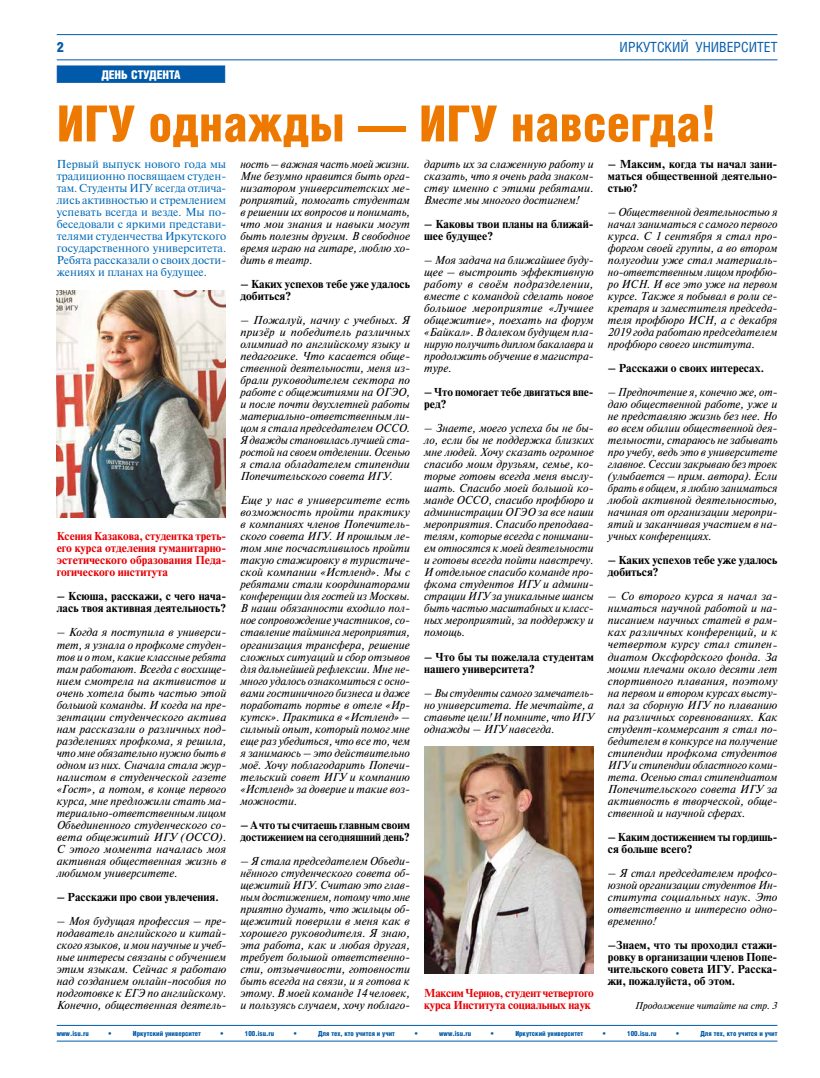
<style>
.page{position:relative;width:820px;height:1078px;background:#fff}
.page>*{position:absolute;margin:0;border:0;box-sizing:border-box;transform-origin:0 0}
.t1{font:900 50px "Helios Cond";color:#ee7900}
.t2{font:14px "Helios Cond";color:#005aa9}
.t3{font:900 14px "Helios Cond";color:#005aa9}
.t4{font:900 12px "Helios Cond";color:#fff}
.t5{font:italic 11.5px/12px "Newton";color:#000;text-align:justify}
.t6{font:700 11.5px/12px "Newton";color:#000}
.t7{font:11.5px/12px "Newton";color:#0068b5;text-align:justify}
.t8{font:700 11.5px/12px "Newton";letter-spacing:-.015em;color:#e60005;text-align:justify}
.t9{font:italic 10px "Newton";color:#000}
.t10{font:900 7px "Helios Cond";color:#005aa9}
</style>
<div class="page">
<div style="left:57px;top:65px;width:168px;height:18px;background:#005aa9;border:1px solid #005aa9"></div>
<hr style="left:57px;top:34px;width:720px;height:1px;background:#005aa9">
<hr style="left:57px;top:59px;width:720px;height:1px;background:#005aa9">
<hr style="left:57px;top:1024px;width:720px;height:1px;background:#005aa9">
<hr style="left:57px;top:1040px;width:720px;height:1px;background:#005aa9">
<img style="left:57px;top:290px;width:168px;height:227px">
<img style="left:424px;top:746px;width:169px;height:227px">
<p class="t3" style="left:57px;top:39px;width:9px">2</p>
<p class="t2" style="left:619px;top:39px;width:159px">ИРКУТСКИЙ УНИВЕРСИТЕТ</p>
<p class="t4" style="left:101px;top:68px;width:81px">ДЕНЬ СТУДЕНТА</p>
<h1 class="t1" style="left:57px;top:95px;width:661px">ИГУ однажды — ИГУ навсегда!</h1>
<p class="t7" style="left:57px;top:158px;width:171px">Первый выпуск нового года мы традиционно посвящаем студен&shy;там. Студенты ИГУ всегда отлича&shy;лись активностью и стремлением успевать всегда и везде. Мы по&shy;беседовали с яркими представи&shy;телями студенчества Иркутского государственного университета.<br>Ребята рассказали о своих дости&shy;жениях и планах на будущее.</p>
<p class="t8" style="left:57px;top:530px;width:171px">Ксения Казакова, студентка треть&shy;его курса отделения гуманитарно&shy;эстетического образования Педа&shy;гогического института</p>
<p class="t6" style="left:57px;top:590px;width:171px">– Ксюша, расскажи, с чего нача&shy;лась твоя активная деятельность?</p>
<p class="t5" style="left:57px;top:626px;width:171px">– Когда я поступила в универси&shy;тет, я узнала о профкоме студен&shy;тов и о том, какие классные ребята там работают. Всегда с восхище&shy;нием смотрела на активистов и очень хотела быть частью этой большой команды. И когда на пре&shy;зентации студенческого актива нам рассказали о различных под&shy;разделениях профкома, я решила, что мне обязательно нужно быть в одном из них. Сначала стала жур&shy;налистом в студенческой газете «Гост», а потом, в конце первого курса, мне предложили стать ма&shy;териально-ответственным лицом Объединенного студенческого со&shy;вета общежитий ИГУ (ОССО).<br>С этого момента началась моя активная общественная жизнь в любимом университете.</p>
<p class="t6" style="left:57px;top:890px;width:163px">– Расскажи про свои увлечения.</p>
<p class="t5" style="left:57px;top:914px;width:171px">– Моя будущая профессия – пре&shy;подаватель английского и китай&shy;ского языков, и мои научные и учеб&shy;ные интересы связаны с обучением этим языкам. Сейчас я работаю над созданием онлайн-пособия по подготовке к ЕГЭ по английскому.<br>Конечно, общественная деятель-</p>
<p class="t5" style="left:240px;top:158px;width:171px">ность – важная часть моей жизни.<br>Мне безумно нравится быть орга&shy;низатором университетских ме&shy;роприятий, помогать студентам в решении их вопросов и понимать, что мои знания и навыки могут быть полезны другим. В свободное время играю на гитаре, люблю хо&shy;дить в театр.</p>
<p class="t6" style="left:240px;top:278px;width:171px">– Каких успехов тебе уже удалось добиться?</p>
<p class="t5" style="left:240px;top:314px;width:171px">– Пожалуй, начну с учебных. Я призёр и победитель различных олимпиад по английскому языку и педагогике. Что касается обще&shy;ственной деятельности, меня из&shy;брали руководителем сектора по работе с общежитиями на ОГЭО, и после почти двухлетней работы материально-ответственным ли&shy;цом я стала председателем ОССО.<br>Я дважды становилась лучшей ста&shy;ростой на своем отделении. Осенью я стала обладателем стипендии Попечительского совета ИГУ.</p>
<p class="t5" style="left:240px;top:494px;width:171px">Еще у нас в университете есть возможность пройти практику в компаниях членов Попечитель&shy;ского совета ИГУ. И прошлым ле&shy;том мне посчастливилось пройти такую стажировку в туристиче&shy;ской компании «Истленд». Мы с ребятами стали координаторами конференции для гостей из Москвы.<br>В наши обязанности входило пол&shy;ное сопровождение участников, со&shy;ставление тайминга мероприятия, организация трансфера, решение сложных ситуаций и сбор отзывов для дальнейшей рефлексии. Мне не&shy;много удалось ознакомиться с осно&shy;вами гостиничного бизнеса и даже поработать портье в отеле «Ир&shy;кутск». Практика в «Истленд» – сильный опыт, который помог мне еще раз убедиться, что все то, чем я занимаюсь – это действительно моё. Хочу поблагодарить Попечи&shy;тельский совет ИГУ и компанию «Истленд» за доверие и такие воз&shy;можности.</p>
<p class="t6" style="left:240px;top:818px;width:171px">– А что ты считаешь главным своим достижением на сегодняшний день?</p>
<p class="t5" style="left:240px;top:854px;width:171px">– Я стала председателем Объеди&shy;нённого студенческого совета об&shy;щежитий ИГУ. Считаю это глав&shy;ным достижением, потому что мне приятно думать, что жильцы об&shy;щежитий поверили в меня как в хорошего руководителя. Я знаю, эта работа, как и любая другая, требует большой ответственно&shy;сти, отзывчивости, готовности быть всегда на связи, и я готова к этому. В моей команде 14 человек, и пользуясь случаем, хочу поблаго-</p>
<p class="t5" style="left:424px;top:158px;width:171px">дарить их за слаженную работу и сказать, что я очень рада знаком&shy;ству именно с этими ребятами.<br>Вместе мы многого достигнем!</p>
<p class="t6" style="left:424px;top:218px;width:171px">– Каковы твои планы на ближай&shy;шее будущее?</p>
<p class="t5" style="left:424px;top:254px;width:171px">– Моя задача на ближайшее буду&shy;щее – выстроить эффективную работу в своём подразделении, вместе с командой сделать новое большое мероприятие «Лучшее общежитие», поехать на форум «Байкал». В далеком будущем пла&shy;нирую получить диплом бакалавра и продолжить обучение в магистра&shy;туре.</p>
<p class="t6" style="left:424px;top:386px;width:171px">– Что помогает тебе двигаться впе&shy;ред?</p>
<p class="t5" style="left:424px;top:422px;width:171px">– Знаете, моего успеха бы не бы&shy;ло, если бы не поддержка близких мне людей. Хочу сказать огромное спасибо моим друзьям, семье, ко&shy;торые готовы всегда меня выслу&shy;шать. Спасибо моей большой ко&shy;манде ОССО, спасибо профбюро и администрации ОГЭО за все наши мероприятия. Спасибо преподава&shy;телям, которые всегда с понимани&shy;ем относятся к моей деятельности и готовы всегда пойти навстречу.<br>И отдельное спасибо команде про&shy;фкома студентов ИГУ и админи&shy;страции ИГУ за уникальные шансы быть частью масштабных и класс&shy;ных мероприятий, за поддержку и помощь.</p>
<p class="t6" style="left:424px;top:650px;width:171px">– Что бы ты пожелала студентам нашего университета?</p>
<p class="t5" style="left:424px;top:686px;width:171px">– Вы студенты самого замечатель&shy;но университета. Не мечтайте, а ставьте цели! И помните, что ИГУ однажды – ИГУ навсегда.</p>
<p class="t8" style="left:424px;top:986px;width:171px">Максим Чернов, студент четвертого курса Института социальных наук</p>
<p class="t6" style="left:607px;top:158px;width:171px;text-align:justify">– Максим, когда ты начал зани&shy;маться общественной деятельно&shy;стью?</p>
<p class="t5" style="left:607px;top:206px;width:171px">– Общественной деятельностью я начал заниматься с самого первого курса. С 1 сентября я стал про&shy;форгом своей группы, а во втором полугодии уже стал материаль&shy;но-ответственным лицом профбю&shy;ро ИСН. И все это уже на первом курсе. Также я побывал в роли се&shy;кретаря и заместителя председа&shy;теля профбюро ИСН, а с декабря 2019 года работаю председателем профбюро своего института.</p>
<p class="t6" style="left:607px;top:362px;width:158px">– Расскажи о своих интересах.</p>
<p class="t5" style="left:607px;top:386px;width:171px">– Предпочтение я, конечно же, от&shy;даю общественной работе, уже и не представляю жизнь без нее. Но во всем обилии общественной дея&shy;тельности, стараюсь не забывать про учебу, ведь это в университете главное. Сессии закрываю без троек (улыбается – прим. автора). Если брать в общем, я люблю заниматься любой активной деятельностью, начиная от организации меропри&shy;ятий и заканчивая участием в на&shy;учных конференциях.</p>
<p class="t6" style="left:607px;top:554px;width:171px">– Каких успехов тебе уже удалось добиться?</p>
<p class="t5" style="left:607px;top:590px;width:171px">– Со второго курса я начал за&shy;ниматься научной работой и на&shy;писанием научных статей в рам&shy;ках различных конференций, и к четвертом курсу стал стипен&shy;диатом Оксфордского фонда. За моими плечами около десяти лет спортивного плавания, поэтому на первом и втором курсах высту&shy;пал за сборную ИГУ по плаванию на различных соревнованиях. Как студент-коммерсант я стал по&shy;бедителем в конкурсе на получение стипендии профкома студентов ИГУ и стипендии областного коми&shy;тета. Осенью стал стипендиатом Попечительского совета ИГУ за активность в творческой, обще&shy;ственной и научной сферах.</p>
<p class="t6" style="left:607px;top:830px;width:171px">– Каким достижением ты гордишь&shy;ся больше всего?</p>
<p class="t5" style="left:607px;top:866px;width:171px">– Я стал председателем профсо&shy;юзной организации студентов Ин&shy;ститута социальных наук. Это ответственно и интересно одно&shy;временно!</p>
<p class="t6" style="left:607px;top:938px;width:171px;text-align:justify">–Знаем, что ты проходил стажи&shy;ровку в организации членов Попе&shy;чительского совета ИГУ. Расска&shy;жи, пожалуйста, об этом.</p>
<p class="t9" style="left:635px;top:998px;width:143px">Продолжение читайте на стр. 3</p>
<p class="t10" style="left:57px;top:1029px;width:34px">www.isu.ru</p>
<p class="t10" style="left:108px;top:1029px;width:4px">•</p>
<p class="t10" style="left:133px;top:1029px;width:69px">Иркутский университет</p>
<p class="t10" style="left:220px;top:1029px;width:4px">•</p>
<p class="t10" style="left:245px;top:1029px;width:31px">100.isu.ru</p>
<p class="t10" style="left:294px;top:1029px;width:4px">•</p>
<p class="t10" style="left:318px;top:1029px;width:78px">Для тех, кто учится и учит</p>
<p class="t10" style="left:414px;top:1029px;width:4px">•</p>
<p class="t10" style="left:439px;top:1029px;width:34px">www.isu.ru</p>
<p class="t10" style="left:490px;top:1029px;width:4px">•</p>
<p class="t10" style="left:515px;top:1029px;width:69px">Иркутский университет</p>
<p class="t10" style="left:602px;top:1029px;width:4px">•</p>
<p class="t10" style="left:627px;top:1029px;width:31px">100.isu.ru</p>
<p class="t10" style="left:676px;top:1029px;width:4px">•</p>
<p class="t10" style="left:700px;top:1029px;width:78px">Для тех, кто учится и учит</p>
</div>
